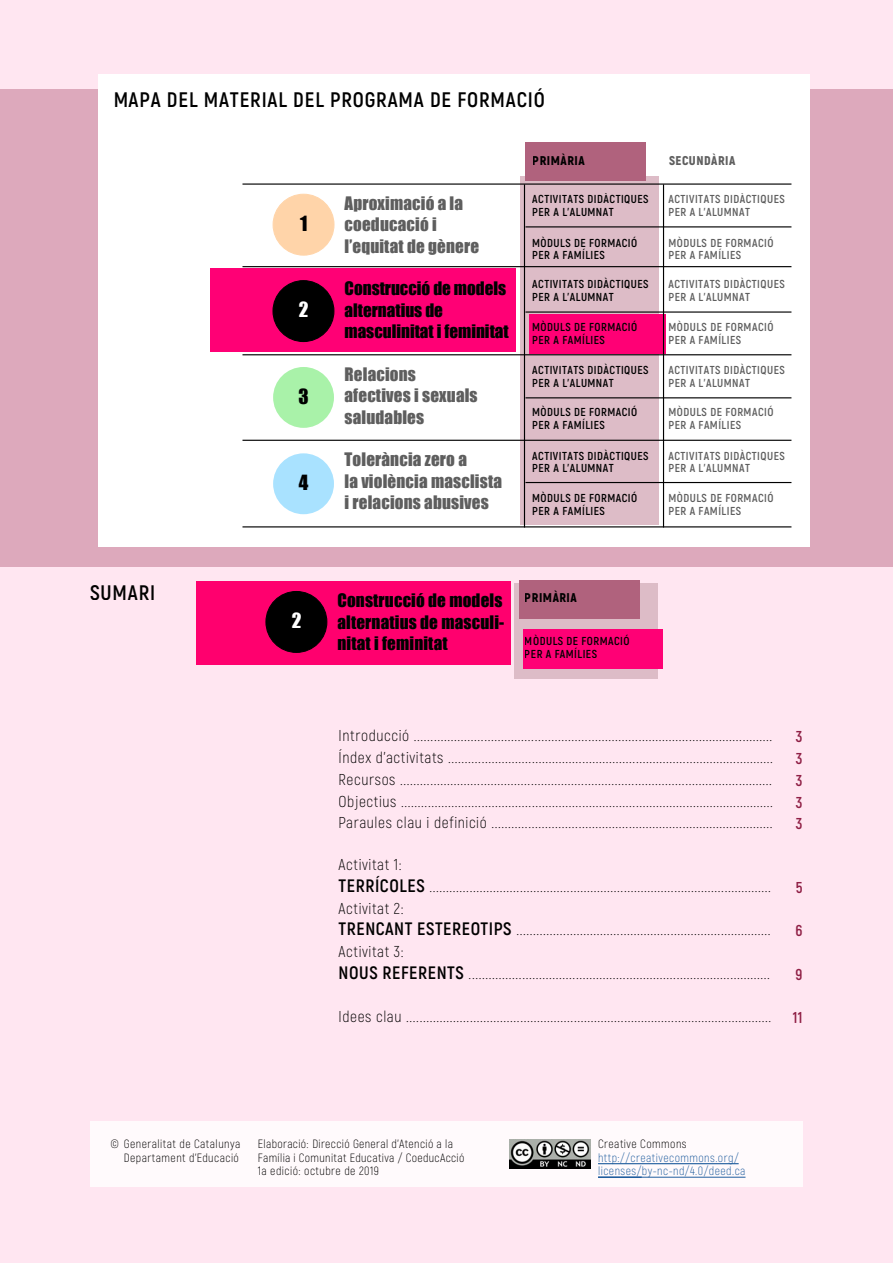
<style>
.page{position:relative;width:893px;height:1263px;background:#fff}
.page>*{position:absolute;margin:0;border:0;box-sizing:border-box;transform-origin:0 0}
.t1{font:700 21px "Akrobat";letter-spacing:.04em;color:#000}
.t2{font:19.2px "Impact";color:#000}
.t3{font:19.2px "Impact";color:#fff}
.t4{font:700 18px "Akrobat";letter-spacing:.035em;color:#000}
.t5{font:17.1px/21.3px "Impact";letter-spacing:.01em;color:#5e5e5e}
.t6{font:17.1px/21.3px "Impact";color:#000}
.t7{font:300 15.75px/21.8px "Akrobat";letter-spacing:.04em;color:#000}
.t8{font:700 15.75px "Akrobat";color:#8f1f45}
.t9{font:700 15.75px "Akrobat";color:#8e1e44}
.t10{font:900 12.75px "Akrobat";letter-spacing:.04em;color:#000}
.t11{font:900 12.75px "Akrobat";letter-spacing:.04em;color:#5e5e5e}
.t12{font:300 12px/13.5px "Akrobat";letter-spacing:.03em;color:#000;text-align:right}
.t13{font:300 12px/13.5px "Akrobat";letter-spacing:.04em;color:#205d9e}
.t14{font:700 11.55px/12.8px "Akrobat";letter-spacing:.04em;color:#000}
.t15{font:700 11.55px/12.8px "Akrobat";letter-spacing:.04em;color:#5e5e5e}
.s1{font-weight:700;font-size:18px}
.s2{color:#000}
</style>
<div class="page">
<div style="left:0;top:0;width:893px;height:1262px;background:#ffe6f1"></div>
<div style="left:90px;top:1122px;width:712px;height:65px;background:#fff"></div>
<div style="left:0;top:90px;width:893px;height:477px;background:#dda9bc"></div>
<div style="left:98px;top:75px;width:712px;height:472px;background:#fff"></div>
<div style="left:520px;top:176px;width:138px;height:348px;background:#ddbcc7"></div>
<div style="left:210px;top:269px;width:305px;height:83px;background:#ff0075"></div>
<div style="left:273px;top:194px;width:61px;height:61px;background:#ffd4a9;border-radius:50%"></div>
<div style="left:273px;top:194px;width:62px;height:62px;border:1px solid #ff8200;border-radius:50%"></div>
<div style="left:273px;top:367px;width:61px;height:61px;background:#a9f2a9;border-radius:50%"></div>
<div style="left:273px;top:453px;width:61px;height:61px;background:#a9e2ff;border-radius:50%"></div>
<div style="left:529px;top:314px;width:136px;height:39px;background:#ff0075"></div>
<hr style="left:242px;top:183px;width:549px;height:2px;background:#000">
<hr style="left:525px;top:226px;width:266px;height:1px;background:#000">
<hr style="left:525px;top:311px;width:266px;height:2px;background:#000">
<hr style="left:525px;top:397px;width:266px;height:1px;background:#000">
<hr style="left:525px;top:482px;width:266px;height:1px;background:#000">
<hr style="left:242px;top:266px;width:549px;height:1px;background:#000">
<hr style="left:242px;top:354px;width:549px;height:1px;background:#000">
<hr style="left:242px;top:440px;width:549px;height:1px;background:#000">
<hr style="left:242px;top:526px;width:549px;height:1px;background:#000">
<hr style="left:524px;top:184px;width:1px;height:343px;background:#000">
<hr style="left:663px;top:184px;width:1px;height:343px;background:#000">
<div style="left:273px;top:281px;width:61px;height:61px;background:#000;border-radius:50%"></div>
<div style="left:272px;top:280px;width:62px;height:62px;border:1px solid #000;border-radius:50%"></div>
<hr style="left:598px;top:1163px;width:141px;height:1px;background:#205d9e">
<hr style="left:642px;top:1177px;width:103px;height:1px;background:#205d9e">
<hr style="left:598px;top:1177px;width:44px;height:1px;background:#205d9e">
<div style="left:525px;top:142px;width:120px;height:38px;background:#b0627d"></div>
<div style="left:515px;top:583px;width:143px;height:95px;background:#ddbcc7"></div>
<div style="left:196px;top:581px;width:314px;height:83px;background:#ff006e"></div>
<div style="left:266px;top:591px;width:61px;height:61px;background:#000;border-radius:50%"></div>
<div style="left:265px;top:591px;width:62px;height:62px;border:1px solid #000;border-radius:50%"></div>
<div style="left:523px;top:629px;width:140px;height:39px;background:#ff0075"></div>
<div style="left:520px;top:580px;width:120px;height:39px;background:#b0627d"></div>
<img style="left:509px;top:1140px;width:81px;height:28px">
<h1 class="t1" style="left:113px;top:87px;width:433px">MAPA DEL MATERIAL DEL PROGRAMA DE FORMACIÓ</h1>
<h1 class="t1" style="left:90px;top:579px;width:67px">SUMARI</h1>
<p class="t2" style="left:300px;top:209px;width:9px">1</p>
<p class="t3" style="left:299px;top:295px;width:11px">2</p>
<p class="t2" style="left:299px;top:381px;width:12px">3</p>
<p class="t2" style="left:299px;top:467px;width:11px">4</p>
<p class="t10" style="left:533px;top:152px;width:53px">PRIMÀRIA</p>
<p class="t11" style="left:669px;top:152px;width:68px">SECUNDÀRIA</p>
<p class="t5" style="left:344px;top:192px;width:136px">Aproximació a la coeducació i l’equitat de gènere</p>
<p class="t14" style="left:532px;top:193px;width:118px">ACTIVITATS DIDÀCTIQUES<br>PER A L’ALUMNAT</p>
<p class="t14" style="left:532px;top:236px;width:107px">MÒDULS DE FORMACIÓ<br>PER A FAMÍLIES</p>
<p class="t6" style="left:344px;top:278px;width:166px">Construcció de models alternatius de masculinitat i feminitat</p>
<p class="t14" style="left:532px;top:278px;width:118px">ACTIVITATS DIDÀCTIQUES<br>PER A L’ALUMNAT</p>
<p class="t14" style="left:532px;top:321px;width:107px">MÒDULS DE FORMACIÓ<br>PER A FAMÍLIES</p>
<p class="t5" style="left:344px;top:363px;width:135px">Relacions afectives i sexuals saludables</p>
<p class="t14" style="left:532px;top:363px;width:118px">ACTIVITATS DIDÀCTIQUES<br>PER A L’ALUMNAT</p>
<p class="t14" style="left:532px;top:406px;width:107px">MÒDULS DE FORMACIÓ<br>PER A FAMÍLIES</p>
<p class="t5" style="left:344px;top:448px;width:159px">Tolerància zero a<br>la violència masclista i relacions abusives</p>
<p class="t14" style="left:532px;top:449px;width:118px">ACTIVITATS DIDÀCTIQUES<br>PER A L’ALUMNAT</p>
<p class="t14" style="left:532px;top:491px;width:107px">MÒDULS DE FORMACIÓ<br>PER A FAMÍLIES</p>
<p class="t15" style="left:668px;top:193px;width:118px">ACTIVITATS DIDÀCTIQUES<br>PER A L’ALUMNAT</p>
<p class="t15" style="left:668px;top:236px;width:107px">MÒDULS DE FORMACIÓ<br>PER A FAMÍLIES</p>
<p class="t15" style="left:668px;top:278px;width:118px">ACTIVITATS DIDÀCTIQUES<br>PER A L’ALUMNAT</p>
<p class="t15" style="left:668px;top:321px;width:107px">MÒDULS DE FORMACIÓ<br>PER A FAMÍLIES</p>
<p class="t15" style="left:668px;top:363px;width:118px">ACTIVITATS DIDÀCTIQUES<br>PER A L’ALUMNAT</p>
<p class="t15" style="left:668px;top:406px;width:107px">MÒDULS DE FORMACIÓ<br>PER A FAMÍLIES</p>
<p class="t15" style="left:668px;top:449px;width:118px">ACTIVITATS DIDÀCTIQUES<br>PER A L’ALUMNAT</p>
<p class="t15" style="left:668px;top:491px;width:107px">MÒDULS DE FORMACIÓ<br>PER A FAMÍLIES</p>
<p class="t3" style="left:292px;top:606px;width:11px">2</p>
<p class="t6" style="left:337px;top:589px;width:168px;text-align:justify">Construcció de models alternatius de masculi&shy;nitat i feminitat</p>
<p class="t10" style="left:525px;top:589px;width:53px">PRIMÀRIA</p>
<p class="t14" style="left:525px;top:634px;width:106px">MÒDULS DE FORMACIÓ<br>PER A FAMÍLIES</p>
<p class="t7" style="left:339px;top:725px;width:435px">Introducció ...........................................................................................................</p>
<p class="t7" style="left:339px;top:746px;width:436px">Índex d’activitats .................................................................................................</p>
<p class="t7" style="left:339px;top:768px;width:435px">Recursos ...............................................................................................................</p>
<p class="t7" style="left:339px;top:790px;width:436px">Objectius ...............................................................................................................</p>
<p class="t7" style="left:339px;top:812px;width:436px">Paraules clau i definició ....................................................................................</p>
<p class="t7" style="left:339px;top:854px;width:434px">Activitat 1:<br><span class="s1">TERRÍCOLES</span> ......................................................................................................</p>
<p class="t9" style="left:796px;top:727px;width:8px">3</p>
<p class="t8" style="left:796px;top:749px;width:8px">3</p>
<p class="t8" style="left:796px;top:771px;width:8px">3</p>
<p class="t8" style="left:796px;top:792px;width:8px">3</p>
<p class="t8" style="left:796px;top:814px;width:8px">3</p>
<p class="t8" style="left:796px;top:877px;width:8px">5</p>
<p class="t7" style="left:339px;top:897px;width:66px">Activitat 2:</p>
<p class="t4" style="left:339px;top:918px;width:175px">TRENCANT ESTEREOTIPS</p>
<p class="t8" style="left:795px;top:921px;width:9px">6</p>
<p class="t7" style="left:339px;top:941px;width:66px">Activitat 3:</p>
<p class="t4" style="left:339px;top:961px;width:127px">NOUS REFERENTS</p>
<p class="t8" style="left:795px;top:964px;width:9px">9</p>
<p class="t8" style="left:793px;top:1008px;width:11px">11</p>
<p class="t7" style="left:516px;top:919px;width:256px">............................................................................</p>
<p class="t7" style="left:469px;top:962px;width:303px">..........................................................................................</p>
<p class="t7" style="left:339px;top:1006px;width:434px">Idees clau .............................................................................................................</p>
<p class="t12" style="left:110px;top:1137px;width:131px">© Generalitat de Catalunya<br>Departament d’Educació</p>
<p class="t12" style="left:258px;top:1137px;width:208px;text-align:left">Elaboració: Direcció General d’Atenció a la<br>Família i Comunitat Educativa / CoeducAcció<br>1a edició: octubre de 2019</p>
<p class="t13" style="left:598px;top:1137px;width:149px"><span class="s2">Creative Commons </span>http://creativecommons.org/ licenses/by-nc-nd/4.0/deed.ca</p>
</div>
